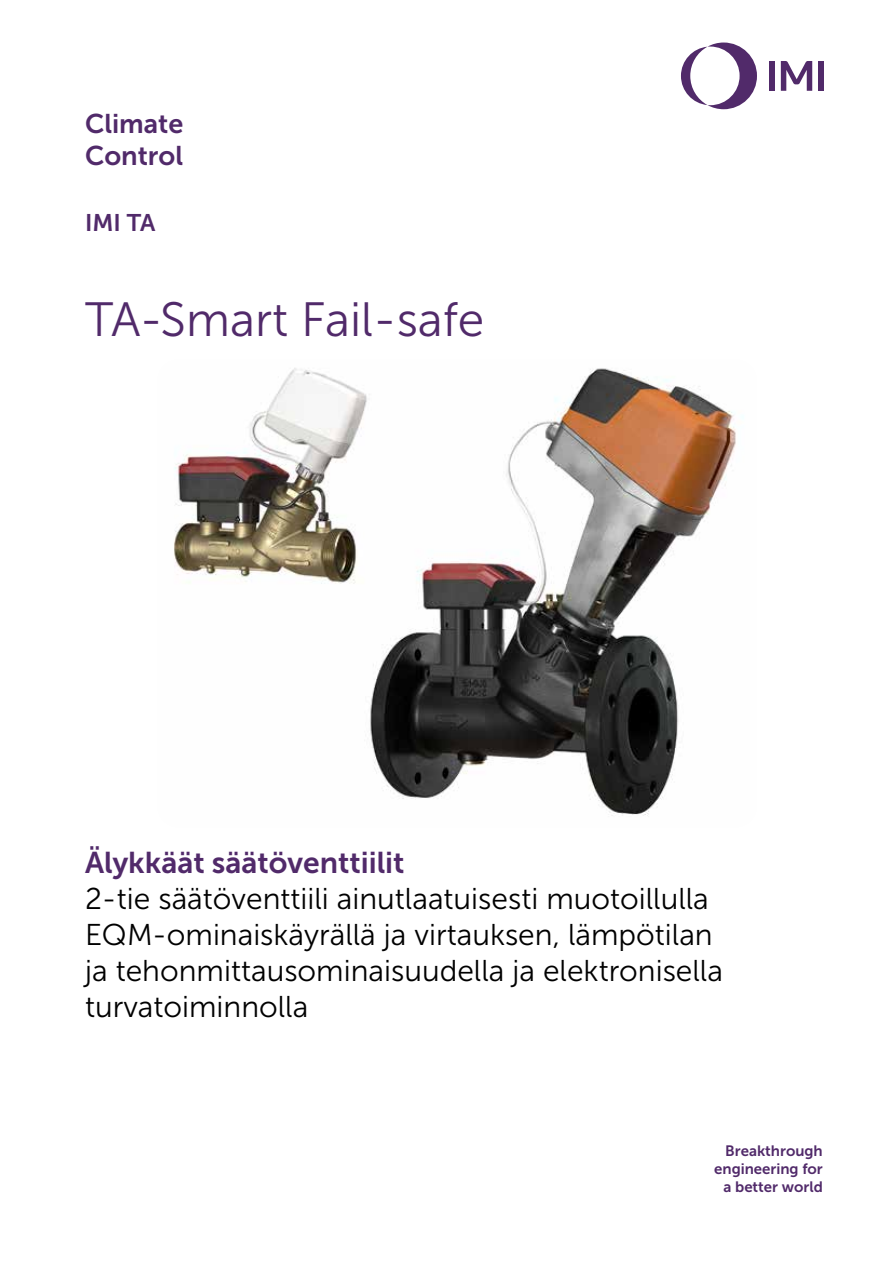
<style>
.page{position:relative;width:893px;height:1263px;background:#fff}
.page>*{position:absolute;margin:0;border:0;box-sizing:border-box;transform-origin:0 0}
.t1{font:48px "Museo Sans 300";color:#512a6a}
.t2{font:30px/36px "Museo Sans 300";color:#000}
.t3{font:30px "Museo Sans 700";color:#512a6a}
.t4{font:27px/32.4px "Museo Sans 700";color:#512a6a}
.t5{font:24px "Museo Sans 700";color:#512a6a}
.t6{font:15px/18px "Museo Sans 700";color:#512a6a;text-align:right}
</style>
<div class="page">
<svg style="left:681px;top:43px;width:76px;height:66px"></svg>
<div style="left:769px;top:61px;width:6px;height:30px;background:#512a6a"></div>
<div style="left:818px;top:61px;width:6px;height:30px;background:#512a6a"></div>
<svg style="left:781px;top:61px;width:31px;height:30px"></svg>
<img style="left:174px;top:368px;width:569px;height:448px">
<p class="t4" style="left:85px;top:107px;width:100px">Climate<br>Control</p>
<p class="t5" style="left:85px;top:210px;width:72px">IMI TA</p>
<h1 class="t1" style="left:85px;top:293px;width:401px">TA-Smart Fail-safe</h1>
<p class="t3" style="left:85px;top:846px;width:321px">Älykkäät säätöventtiilit</p>
<p class="t2" style="left:85px;top:881px;width:639px">2-tie säätöventtiili ainutlaatuisesti muotoillulla EQM-ominaiskäyrällä ja virtauksen, lämpötilan ja tehonmittausominaisuudella ja elektronisella turvatoiminnolla</p>
<p class="t6" style="left:714px;top:1142px;width:110px">Breakthrough engineering for a better world</p>
</div>
